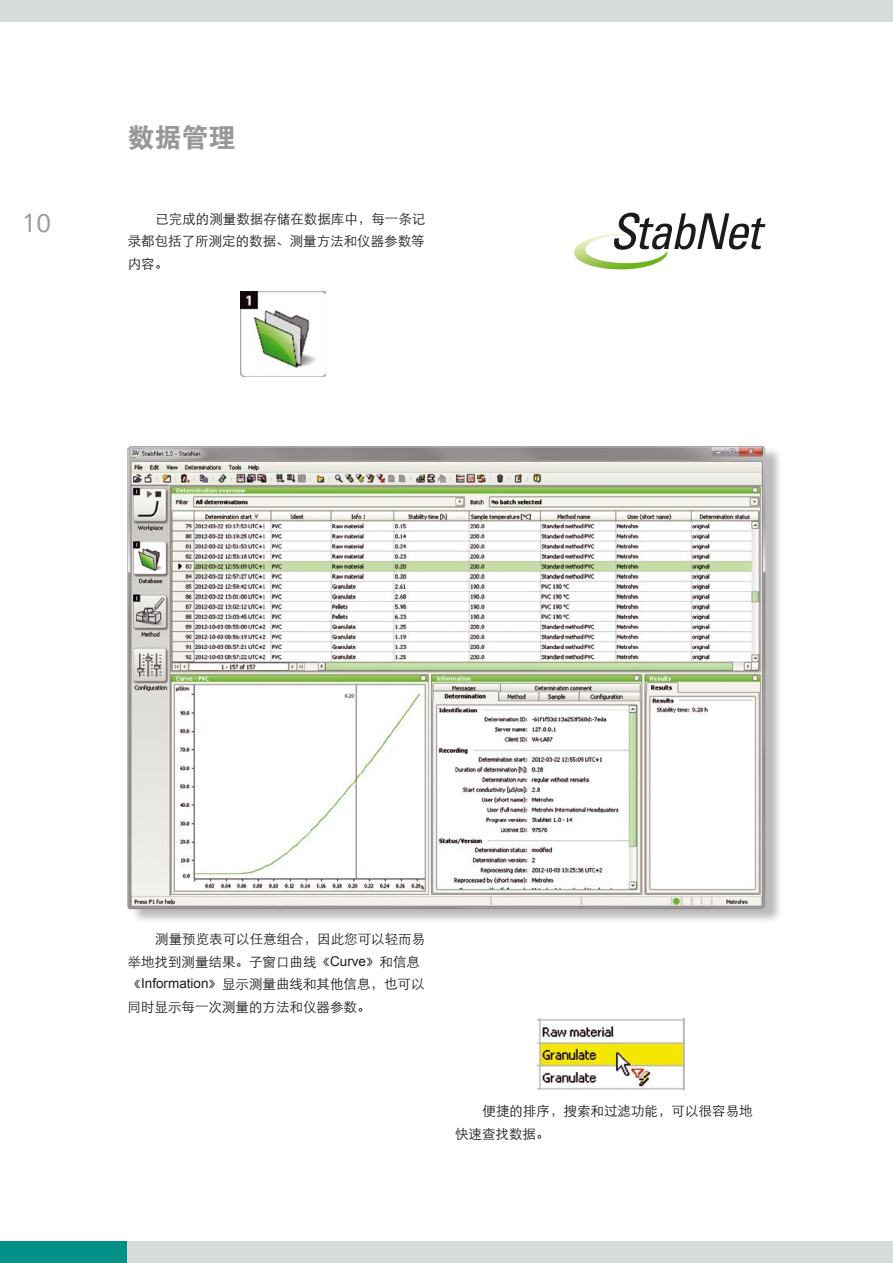
<style>
.page{position:relative;width:893px;height:1263px;background:#fff}
.page>*{position:absolute;margin:0;border:0;box-sizing:border-box;transform-origin:0 0}
.t1{font:27px "FZDHTJW GB1 0";color:#98989c}
.t2{font:27px "Frutiger Next LT";color:#98989c}
.t3{font:13.5px/22.5px "ST Xihei";color:#1b1b1f}
.s1{font-family:"Arial"}
</style>
<div class="page">
<div style="left:0;top:1242px;width:128px;height:21px;background:#009088"></div>
<div style="left:128px;top:1242px;width:765px;height:21px;background:#d8dbdc"></div>
<div style="left:0;top:0;width:893px;height:21px;background:#d8dbdc"></div>
<img style="left:241px;top:291px;width:85px;height:85px">
<div style="left:131px;top:446px;width:651px;height:477px;background:#1b1b1f;opacity:.3"></div>
<img style="left:128px;top:446px;width:637px;height:463px">
<img style="left:538px;top:1018px;width:146px;height:72px">
<svg style="left:574px;top:213px;width:191px;height:56px"></svg>
<h1 class="t2" style="left:22px;top:208px;width:31px">10</h1>
<h1 class="t1" style="left:128px;top:123px;width:109px">数据管理</h1>
<p class="t3" style="left:128px;top:206px;width:299px;text-align:justify;text-indent:28px">已完成的测量数据存储在数据库中，每一条记录都包括了所测定的数据、测量方法和仪器参数等内容。</p>
<p class="t3" style="left:128px;top:927px;width:299px;text-indent:28px">测量预览表可以任意组合，因此您可以轻而易举地找到测量结果。子窗口曲线《<span class="s1">Curve</span>》和信息《<span class="s1">Information</span>》显示测量曲线和其他信息，也可以同时显示每一次测量的方法和仪器参数。</p>
<p class="t3" style="left:455px;top:1099px;width:299px;text-indent:28px">便捷的排序，搜索和过滤功能，可以很容易地快速查找数据。</p>
</div>
